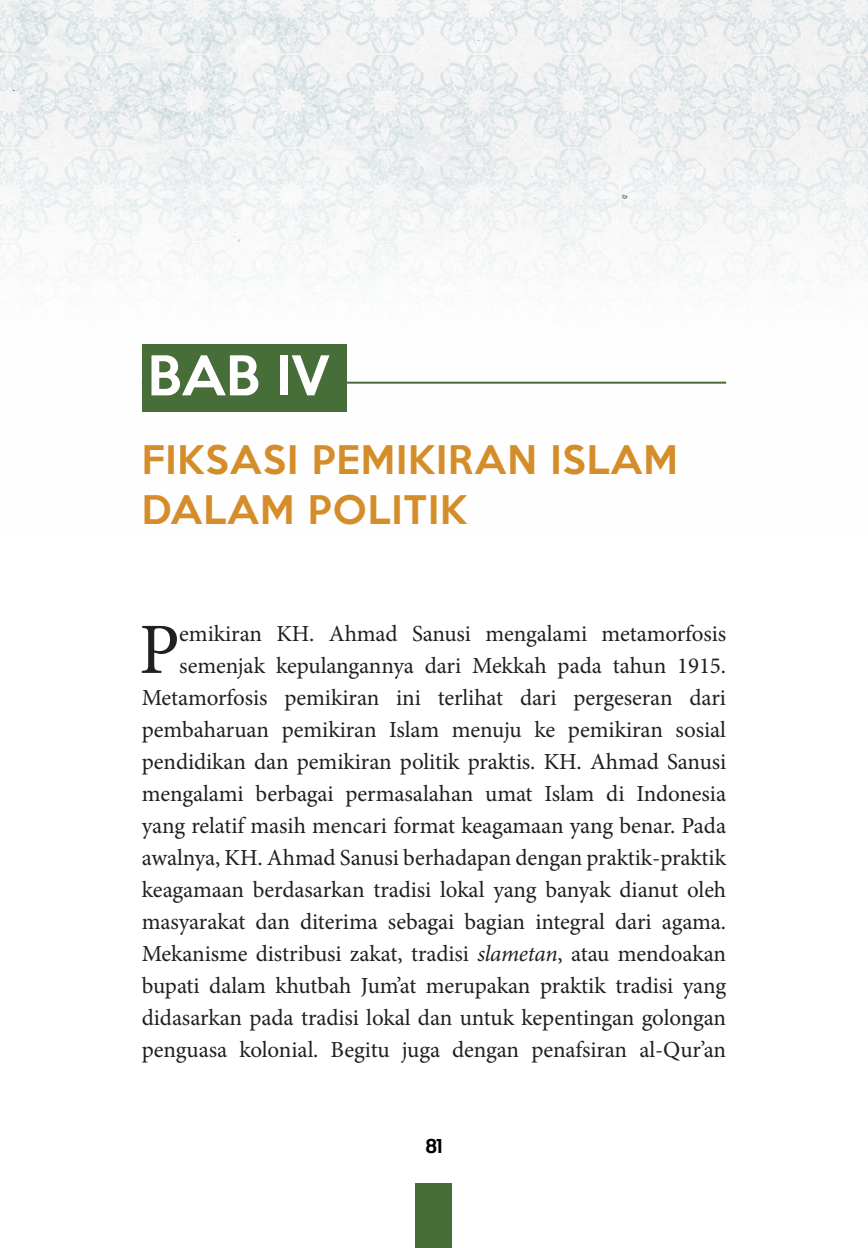
<style>
.page{position:relative;width:868px;height:1248px;background:#fff}
.page>*{position:absolute;margin:0;border:0;box-sizing:border-box;transform-origin:0 0}
.isi_0_upercase{font:72.2px "Minion Pro";color:#231f20}
.BAGIAN{font:500 50px "Keep Calm";color:#fff}
.NAMA_BAB{font:500 36px/50px "Keep Calm";letter-spacing:.03em;color:#d48d28}
.isi_0_upercase-2{font:23px/32px "Minion Pro";letter-spacing:-.005em;color:#231f20;text-align:right}
.t1{font:700 20px "Antartida";color:#000}
.s1{font-style:italic}
</style>
<div class="page">
<img style="left:0;top:0;width:867px;height:412px">
<div style="left:142px;top:344px;width:205px;height:67px;background:#476d38"></div>
<hr style="left:142px;top:381px;width:584px;height:2px;background:#476d38">
<div style="left:416px;top:1182px;width:36px;height:65px;background:#476d38"></div>
<p class="BAGIAN" style="left:147px;top:332px;width:184px">BAB IV</p>
<p class="NAMA_BAB" style="left:142px;top:431px;width:537px">FIKSASI PEMIKIRAN ISLAM<br>DALAM POLITIK</p>
<p class="isi_0_upercase-2" style="left:142px;top:617px;width:585px">emikiran KH. Ahmad Sanusi mengalami metamorfosis semenjak kepulangannya dari Mekkah pada tahun 1915.<br>Metamorfosis pemikiran ini terlihat dari pergeseran dari pembaharuan pemikiran Islam menuju ke pemikiran sosial pendidikan dan pemikiran politik praktis. KH. Ahmad Sanusi mengalami berbagai permasalahan umat Islam di Indonesia yang relatif masih mencari format keagamaan yang benar. Pada awalnya, KH. Ahmad Sanusi berhadapan dengan praktik-praktik keagamaan berdasarkan tradisi lokal yang banyak dianut oleh masyarakat dan diterima sebagai bagian integral dari agama.<br>Mekanisme distribusi zakat, tradisi <span class="s1">slametan</span>, atau mendoakan bupati dalam khutbah Jum’at merupakan praktik tradisi yang didasarkan pada tradisi lokal dan untuk kepentingan golongan penguasa kolonial. Begitu juga dengan penafsiran al-Qur’an</p>
<p class="isi_0_upercase" style="left:139px;top:601px;width:42px">P</p>
<p class="t1" style="left:425px;top:1134px;width:19px">81</p>
</div>
